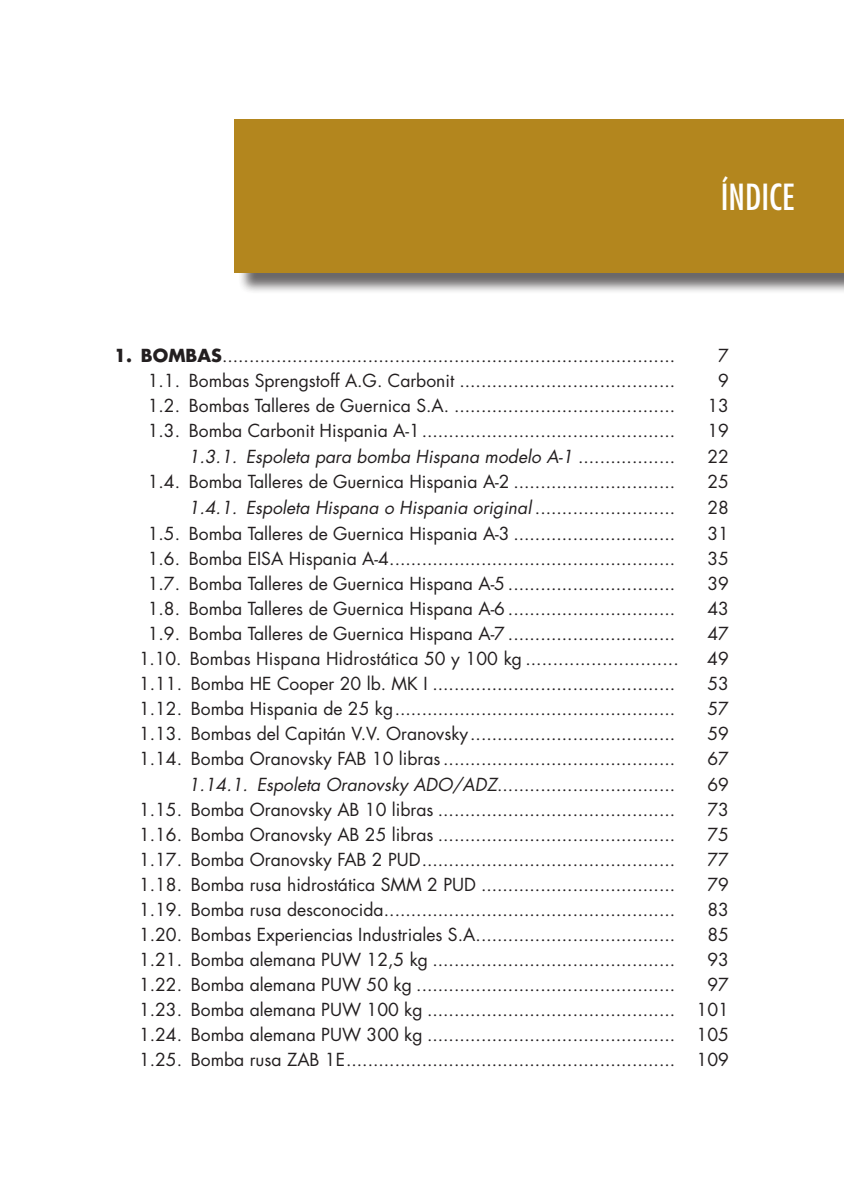
<style>
.page{position:relative;width:844px;height:1191px;background:#fff}
.page>*{position:absolute;margin:0;border:0;box-sizing:border-box;transform-origin:0 0}
.t1{font:condensed 35px "Futura Std";color:#fff}
.t2{font:17.5px/25px "Futura Std";color:#231f20;text-align:justify}
.t3{font:italic 17.5px "Futura Std";color:#231f20}
.s1{font-weight:700}
.s2{font-style:normal}
.s3{font-style:italic}
</style>
<div class="page">
<div style="left:237px;top:122px;width:606px;height:173px;background:#231f20;opacity:.75"></div>
<div style="left:234px;top:119px;width:609px;height:154px;background:#b3861e"></div>
<p class="t1" style="left:720px;top:176px;width:75px">ÍNDICE</p>
<p class="t2" style="left:114px;top:343px;width:562px"><span class="s1">1. BOMBAS</span> ....................................................................................</p>
<p class="t2" style="left:718px;top:343px;width:12px">7</p>
<p class="t2" style="left:148px;top:368px;width:529px">1.1. Bombas Sprengstoff A.G. Carbonit ........................................</p>
<p class="t2" style="left:718px;top:368px;width:12px">9</p>
<p class="t2" style="left:148px;top:393px;width:529px">1.2. Bombas Talleres de Guernica S.A. .........................................</p>
<p class="t2" style="left:707px;top:393px;width:23px">13</p>
<p class="t2" style="left:148px;top:418px;width:529px">1.3. Bomba Carbonit Hispania A-1 ...............................................</p>
<p class="t2" style="left:707px;top:418px;width:23px">19</p>
<p class="t3" style="left:189px;top:445px;width:488px">1.3.1. Espoleta para bomba Hispana modelo A-1 <span class="s2">..................</span></p>
<p class="t2" style="left:707px;top:444px;width:23px">22</p>
<p class="t2" style="left:148px;top:469px;width:529px">1.4. Bomba Talleres de Guernica Hispania A-2 ..............................</p>
<p class="t2" style="left:707px;top:469px;width:23px">25</p>
<p class="t3" style="left:189px;top:497px;width:488px">1.4.1. Espoleta Hispana o Hispania original <span class="s2">..........................</span></p>
<p class="t2" style="left:707px;top:496px;width:23px">28</p>
<p class="t2" style="left:148px;top:521px;width:529px">1.5. Bomba Talleres de Guernica Hispania A-3 ..............................</p>
<p class="t2" style="left:707px;top:521px;width:23px">31</p>
<p class="t2" style="left:148px;top:546px;width:529px">1.6. Bomba EISA Hispania A-4 .....................................................</p>
<p class="t2" style="left:707px;top:546px;width:23px">35</p>
<p class="t2" style="left:148px;top:571px;width:529px">1.7. Bomba Talleres de Guernica Hispana A-5 ...............................</p>
<p class="t2" style="left:707px;top:571px;width:23px">39</p>
<p class="t2" style="left:148px;top:596px;width:529px">1.8. Bomba Talleres de Guernica Hispana A-6 ...............................</p>
<p class="t2" style="left:707px;top:596px;width:23px">43</p>
<p class="t2" style="left:148px;top:621px;width:529px">1.9. Bomba Talleres de Guernica Hispana A-7 ...............................</p>
<p class="t2" style="left:707px;top:621px;width:23px">47</p>
<p class="t2" style="left:139px;top:646px;width:541px">1.10. Bombas Hispana Hidrostática 50 y 100 kg ............................</p>
<p class="t2" style="left:707px;top:646px;width:23px">49</p>
<p class="t2" style="left:139px;top:671px;width:537px">1.11. Bomba HE Cooper 20 lb. MK I .............................................</p>
<p class="t2" style="left:707px;top:671px;width:23px">53</p>
<p class="t2" style="left:139px;top:696px;width:537px">1.12. Bomba Hispania de 25 kg ....................................................</p>
<p class="t2" style="left:707px;top:696px;width:23px">57</p>
<p class="t2" style="left:139px;top:721px;width:537px">1.13. Bombas del Capitán V.V. Oranovsky ......................................</p>
<p class="t2" style="left:707px;top:721px;width:23px">59</p>
<p class="t2" style="left:139px;top:746px;width:537px">1.14. Bomba Oranovsky FAB 10 libras ...........................................</p>
<p class="t2" style="left:707px;top:746px;width:23px">67</p>
<p class="t2" style="left:189px;top:772px;width:488px"><span class="s3">1.14.1. Espoleta Oranovsky ADO/ADZ</span> .................................</p>
<p class="t2" style="left:707px;top:772px;width:23px">69</p>
<p class="t2" style="left:139px;top:797px;width:537px">1.15. Bomba Oranovsky AB 10 libras ............................................</p>
<p class="t2" style="left:707px;top:797px;width:23px">73</p>
<p class="t2" style="left:139px;top:822px;width:537px">1.16. Bomba Oranovsky AB 25 libras ............................................</p>
<p class="t2" style="left:707px;top:822px;width:23px">75</p>
<p class="t2" style="left:139px;top:847px;width:537px">1.17. Bomba Oranovsky FAB 2 PUD ...............................................</p>
<p class="t2" style="left:707px;top:847px;width:23px">77</p>
<p class="t2" style="left:139px;top:872px;width:537px">1.18. Bomba rusa hidrostática SMM 2 PUD ....................................</p>
<p class="t2" style="left:707px;top:872px;width:23px">79</p>
<p class="t2" style="left:139px;top:897px;width:537px">1.19. Bomba rusa desconocida ......................................................</p>
<p class="t2" style="left:707px;top:897px;width:23px">83</p>
<p class="t2" style="left:139px;top:922px;width:537px">1.20. Bombas Experiencias Industriales S.A. ....................................</p>
<p class="t2" style="left:707px;top:922px;width:23px">85</p>
<p class="t2" style="left:139px;top:947px;width:537px">1.21. Bomba alemana PUW 12,5 kg .............................................</p>
<p class="t2" style="left:707px;top:947px;width:23px">93</p>
<p class="t2" style="left:139px;top:972px;width:537px">1.22. Bomba alemana PUW 50 kg ................................................</p>
<p class="t2" style="left:139px;top:972px;width:591px;text-indent:568px">97<br>1.23. Bomba alemana PUW 100 kg .............................................. 101<br>1.24. Bomba alemana PUW 300 kg .............................................. 105<br>1.25. Bomba rusa ZAB 1E ............................................................. 109</p>
</div>
